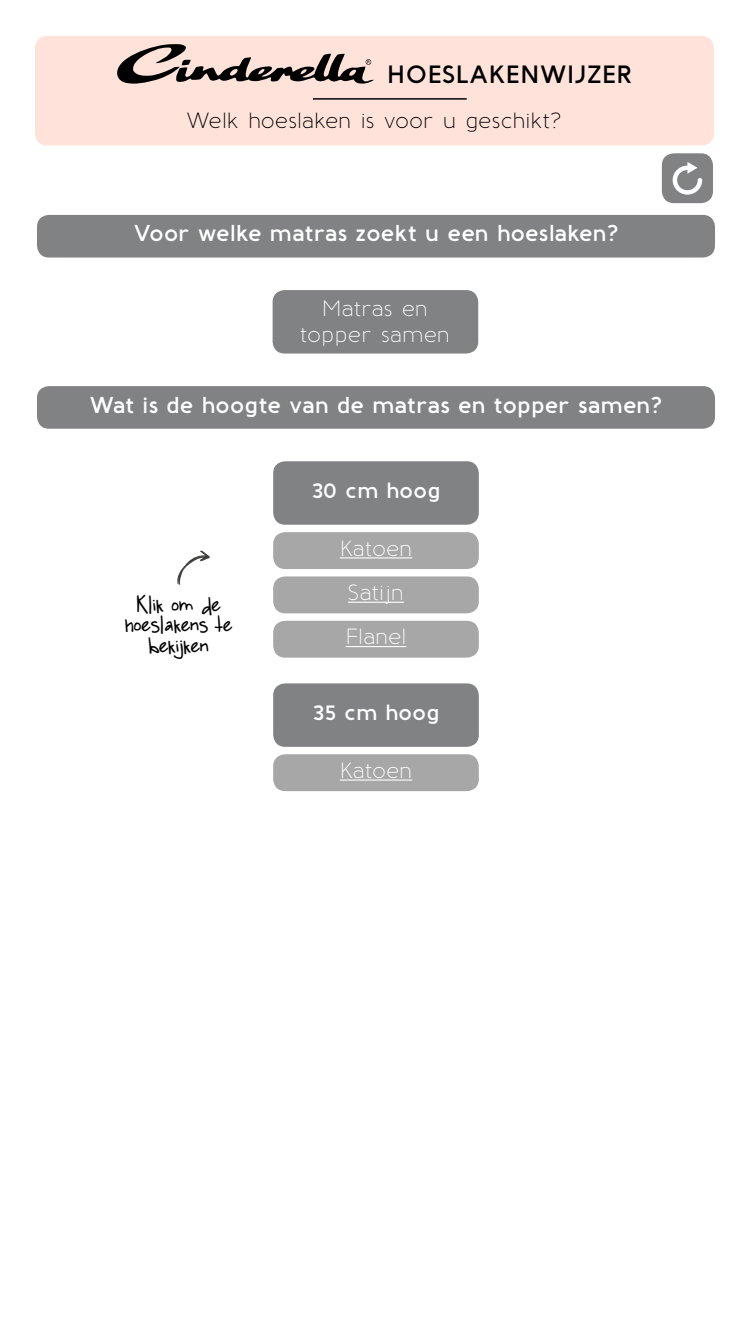
<style>
.page{position:relative;width:750px;height:1334px;background:#fff}
.page>*{position:absolute;margin:0;border:0;box-sizing:border-box;transform-origin:0 0}
.t1{font:600 25px "Baufra";color:#000}
.t2{font:600 23px "Baufra";letter-spacing:-.015em;color:#fff}
.t3{font:22px/26.4px "Baufra";letter-spacing:-.005em;color:#fff;text-align:center}
.t4{font:22px "Baufra";letter-spacing:-.005em;color:#000}
.t5{font:600 22px "Baufra";letter-spacing:-.005em;color:#fff}
.t6{font:17px/20.4px "DJB Snarky Bess";color:#000;text-align:center}
</style>
<div class="page">
<div style="left:273px;top:290px;width:205px;height:64px;background:#818283;border-radius:12px"></div>
<div style="left:37px;top:215px;width:678px;height:43px;background:#818283;border-radius:12px"></div>
<div style="left:37px;top:386px;width:678px;height:43px;background:#818283;border-radius:12px"></div>
<div style="left:273px;top:461px;width:206px;height:64px;background:#818283;border-radius:12px"></div>
<div style="left:273px;top:532px;width:206px;height:37px;background:#a7a7a8;border-radius:12px"></div>
<hr style="left:340px;top:557px;width:72px;height:1px;background:#fff">
<svg style="left:177px;top:550px;width:33px;height:35px"></svg>
<div style="left:35px;top:36px;width:679px;height:109px;background:#ffe3da;border-radius:12px"></div>
<hr style="left:313px;top:98px;width:154px;height:1px;background:#000">
<svg style="left:117px;top:44px;width:257px;height:40px"></svg>
<div style="left:662px;top:153px;width:51px;height:50px;background:#818283;border-radius:12px"></div>
<svg style="left:673px;top:162px;width:29px;height:33px"></svg>
<div style="left:273px;top:683px;width:206px;height:64px;background:#818283;border-radius:12px"></div>
<div style="left:273px;top:754px;width:206px;height:37px;background:#a7a7a8;border-radius:12px"></div>
<hr style="left:340px;top:780px;width:72px;height:1px;background:#fff">
<div style="left:273px;top:576px;width:206px;height:37px;background:#a7a7a8;border-radius:12px"></div>
<hr style="left:348px;top:602px;width:56px;height:1px;background:#fff">
<div style="left:273px;top:621px;width:206px;height:37px;background:#a7a7a8;border-radius:12px"></div>
<hr style="left:346px;top:646px;width:60px;height:1px;background:#fff">
<p class="t1" style="left:387px;top:65px;width:248px">HOESLAKENWIJZER</p>
<p class="t4" style="left:187px;top:112px;width:376px">Welk hoeslaken is voor u geschikt?</p>
<p class="t2" style="left:133px;top:225px;width:487px">Voor welke matras zoekt u een hoeslaken?</p>
<p class="t3" style="left:300px;top:297px;width:152px">Matras en topper samen</p>
<p class="t2" style="left:90px;top:396px;width:574px">Wat is de hoogte van de matras en topper samen?</p>
<p class="t6" style="left:125px;top:596px;width:109px">Klik om de hoeslakens te bekijken</p>
<p class="t5" style="left:311px;top:482px;width:131px">30 cm hoog</p>
<p class="t3" style="left:340px;top:537px;width:74px">Katoen</p>
<p class="t3" style="left:346px;top:572px;width:62px;line-height:44.3px;text-align:left">Satijn<br>Flanel</p>
<p class="t5" style="left:312px;top:704px;width:129px">35 cm hoog</p>
<p class="t3" style="left:340px;top:759px;width:74px">Katoen</p>
</div>
